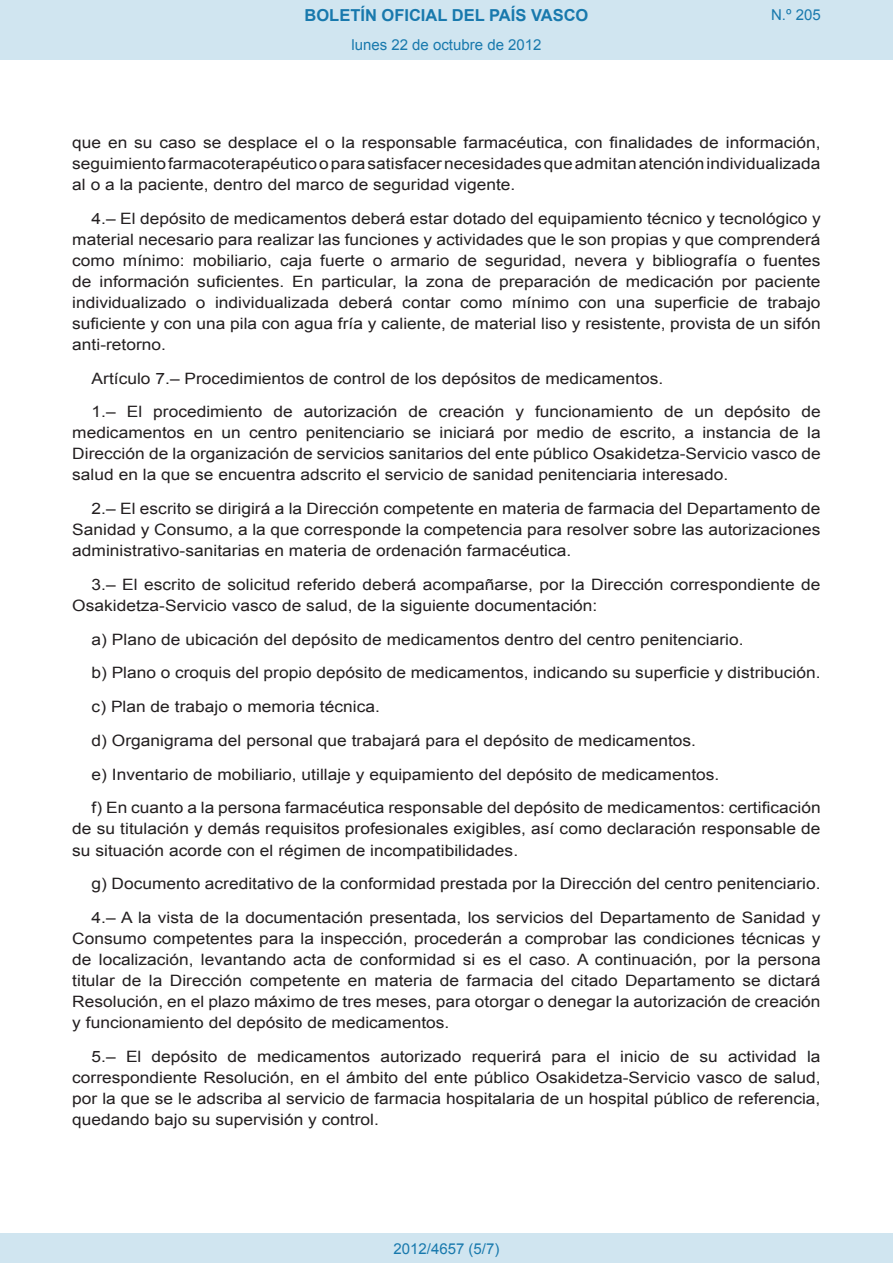
<style>
.page{position:relative;width:893px;height:1263px;background:#fff}
.page>*{position:absolute;margin:0;border:0;box-sizing:border-box;transform-origin:0 0}
.t1{font:700 16.5px "Arial";color:#1879ad}
.BOPVDetalle{font:15.6px/21px "Arial";color:#231f20;text-align:justify;scale:1.11 1}
.Paginacion_Centro{font:15px "Arial";color:#1879ad}
</style>
<div class="page">
<div style="left:0;top:0;width:893px;height:60px;background:#d0e5f0"></div>
<div style="left:0;top:1233px;width:893px;height:30px;background:#d0e5f0"></div>
<p class="t1" style="left:305px;top:4px;width:285px">BOLETÍN OFICIAL DEL PAÍS VASCO</p>
<p class="Paginacion_Centro" style="left:351px;top:35px;width:192px">lunes 22 de octubre de 2012</p>
<p class="Paginacion_Centro" style="left:771px;top:5px;width:51px">N.º 205</p>
<p class="BOPVDetalle" style="left:72px;top:132px;width:676px">que en su caso se desplace el o la responsable farmacéutica, con finalidades de información, seguimiento farmacoterapéutico o para satisfacer necesidades que admitan atención individualizada al o a la paciente, dentro del marco de seguridad vigente.</p>
<p class="BOPVDetalle" style="left:72px;top:208px;width:676px;text-indent:19px">4.– El depósito de medicamentos deberá estar dotado del equipamiento técnico y tecnológico y material necesario para realizar las funciones y actividades que le son propias y que comprenderá como mínimo: mobiliario, caja fuerte o armario de seguridad, nevera y bibliografía o fuentes de información suficientes. En particular, la zona de preparación de medicación por paciente individualizado o individualizada deberá contar como mínimo con una superficie de trabajo suficiente y con una pila con agua fría y caliente, de material liso y resistente, provista de un sifón anti-retorno.</p>
<p class="BOPVDetalle" style="left:92px;top:368px;width:516px">Artículo 7.– Procedimientos de control de los depósitos de medicamentos.</p>
<p class="BOPVDetalle" style="left:72px;top:402px;width:676px;text-indent:19px">1.– El procedimiento de autorización de creación y funcionamiento de un depósito de medicamentos en un centro penitenciario se iniciará por medio de escrito, a instancia de la Dirección de la organización de servicios sanitarios del ente público Osakidetza-Servicio vasco de salud en la que se encuentra adscrito el servicio de sanidad penitenciaria interesado.</p>
<p class="BOPVDetalle" style="left:72px;top:498px;width:676px;text-indent:19px">2.– El escrito se dirigirá a la Dirección competente en materia de farmacia del Departamento de Sanidad y Consumo, a la que corresponde la competencia para resolver sobre las autorizaciones administrativo-sanitarias en materia de ordenación farmacéutica.</p>
<p class="BOPVDetalle" style="left:72px;top:574px;width:676px;text-indent:19px">3.– El escrito de solicitud referido deberá acompañarse, por la Dirección correspondiente de<br>Osakidetza-Servicio vasco de salud, de la siguiente documentación:</p>
<p class="BOPVDetalle" style="left:92px;top:629px;width:589px">a) Plano de ubicación del depósito de medicamentos dentro del centro penitenciario.</p>
<p class="BOPVDetalle" style="left:92px;top:663px;width:658px">b) Plano o croquis del propio depósito de medicamentos, indicando su superficie y distribución.</p>
<p class="BOPVDetalle" style="left:92px;top:696px;width:261px">c) Plan de trabajo o memoria técnica.</p>
<p class="BOPVDetalle" style="left:92px;top:730px;width:546px">d) Organigrama del personal que trabajará para el depósito de medicamentos.</p>
<p class="BOPVDetalle" style="left:92px;top:764px;width:567px">e) Inventario de mobiliario, utillaje y equipamiento del depósito de medicamentos.</p>
<p class="BOPVDetalle" style="left:72px;top:798px;width:676px;text-indent:19px">f) En cuanto a la persona farmacéutica responsable del depósito de medicamentos: certificación de su titulación y demás requisitos profesionales exigibles, así como declaración responsable de su situación acorde con el régimen de incompatibilidades.</p>
<p class="BOPVDetalle" style="left:92px;top:873px;width:658px">g) Documento acreditativo de la conformidad prestada por la Dirección del centro penitenciario.</p>
<p class="BOPVDetalle" style="left:72px;top:907px;width:676px;text-indent:19px">4.– A la vista de la documentación presentada, los servicios del Departamento de Sanidad y Consumo competentes para la inspección, procederán a comprobar las condiciones técnicas y de localización, levantando acta de conformidad si es el caso. A continuación, por la persona titular de la Dirección competente en materia de farmacia del citado Departamento se dictará Resolución, en el plazo máximo de tres meses, para otorgar o denegar la autorización de creación y funcionamiento del depósito de medicamentos.</p>
<p class="BOPVDetalle" style="left:72px;top:1046px;width:676px;text-indent:19px">5.– El depósito de medicamentos autorizado requerirá para el inicio de su actividad la correspondiente Resolución, en el ámbito del ente público Osakidetza-Servicio vasco de salud, por la que se le adscriba al servicio de farmacia hospitalaria de un hospital público de referencia, quedando bajo su supervisión y control.</p>
<p class="Paginacion_Centro" style="left:393px;top:1238px;width:107px">2012/4657 (5/7)</p>
</div>
